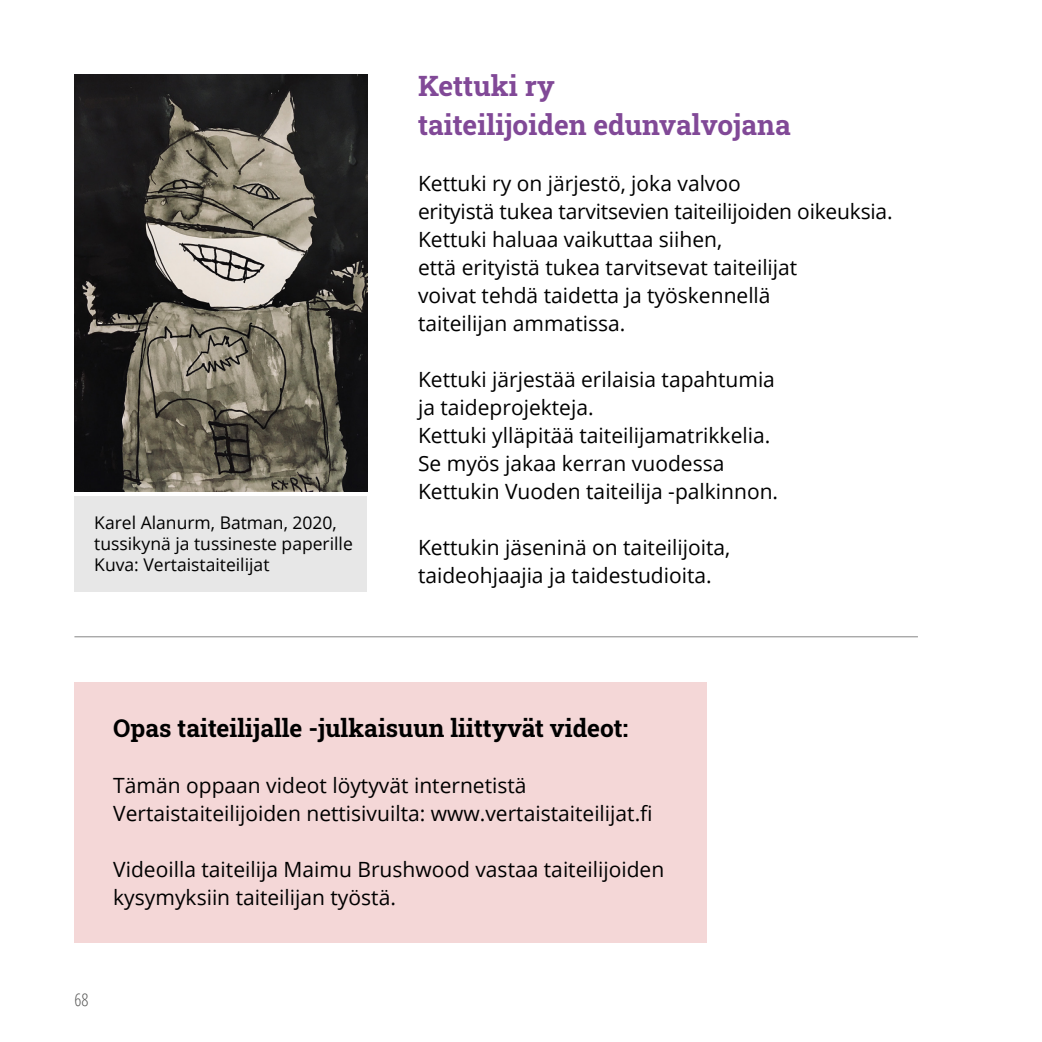
<style>
.page{position:relative;width:1042px;height:1042px;background:#fff}
.page>*{position:absolute;margin:0;border:0;box-sizing:border-box;transform-origin:0 0}
.Otsikkotaso_3{font:700 28px "Roboto Slab";color:#814997}
.Otsikkotaso_4{font:700 24.5px "Roboto Slab";color:#000}
.Leipäteksti{font:21px "Open Sans";color:#000}
.Kuvateksti{font:17.5px "Open Sans";color:#000}
.t1{font:300 condensed 17.5px "Open Sans";color:#5a5a59}
</style>
<div class="page">
<div style="left:74px;top:682px;width:633px;height:261px;background:#f4d7d7"></div>
<div style="left:74px;top:496px;width:293px;height:96px;background:#e7e7e7"></div>
<img style="left:74px;top:74px;width:293px;height:417px">
<hr style="left:74px;top:636px;width:844px;height:1px;background:#878787">
<p class="Kuvateksti" style="left:94px;top:511px;width:244px">Karel Alanurm, Batman, 2020,</p>
<p class="Kuvateksti" style="left:94px;top:532px;width:260px">tussikynä ja tussineste paperille</p>
<p class="Kuvateksti" style="left:94px;top:553px;width:177px">Kuva: Vertaistaiteilijat</p>
<p class="Otsikkotaso_3" style="left:418px;top:67px;width:138px">Kettuki ry</p>
<p class="Otsikkotaso_3" style="left:418px;top:105px;width:374px">taiteilijoiden edunvalvojana</p>
<p class="Leipäteksti" style="left:418px;top:169px;width:324px">Kettuki ry on järjestö, joka valvoo</p>
<p class="Leipäteksti" style="left:418px;top:197px;width:476px">erityistä tukea tarvitsevien taiteilijoiden oikeuksia.</p>
<p class="Leipäteksti" style="left:418px;top:225px;width:306px">Kettuki haluaa vaikuttaa siihen,</p>
<p class="Leipäteksti" style="left:418px;top:253px;width:381px">että erityistä tukea tarvitsevat taiteilijat</p>
<p class="Leipäteksti" style="left:418px;top:281px;width:354px">voivat tehdä taidetta ja työskennellä</p>
<p class="Leipäteksti" style="left:418px;top:309px;width:209px">taiteilijan ammatissa.</p>
<p class="Leipäteksti" style="left:418px;top:365px;width:358px">Kettuki järjestää erilaisia tapahtumia</p>
<p class="Leipäteksti" style="left:418px;top:393px;width:177px">ja taideprojekteja.</p>
<p class="Leipäteksti" style="left:418px;top:421px;width:354px">Kettuki ylläpitää taiteilijamatrikkelia.</p>
<p class="Leipäteksti" style="left:418px;top:449px;width:308px">Se myös jakaa kerran vuodessa</p>
<p class="Leipäteksti" style="left:418px;top:477px;width:362px">Kettukin Vuoden taiteilija -palkinnon.</p>
<p class="Leipäteksti" style="left:418px;top:533px;width:314px">Kettukin jäseninä on taiteilijoita,</p>
<p class="Leipäteksti" style="left:418px;top:561px;width:295px">taideohjaajia ja taidestudioita.</p>
<p class="Otsikkotaso_4" style="left:113px;top:711px;width:516px">Opas taiteilijalle -julkaisuun liittyvät videot:</p>
<p class="Leipäteksti" style="left:113px;top:771px;width:415px">Tämän oppaan videot löytyvät internetistä</p>
<p class="Leipäteksti" style="left:113px;top:799px;width:541px">Vertaistaiteilijoiden nettisivuilta: www.vertaistaiteilijat.fi</p>
<p class="Leipäteksti" style="left:113px;top:855px;width:552px">Videoilla taiteilija Maimu Brushwood vastaa taiteilijoiden</p>
<p class="Leipäteksti" style="left:113px;top:883px;width:284px">kysymyksiin taiteilijan työstä.</p>
<p class="t1" style="left:74px;top:987px;width:15px">68</p>
</div>
